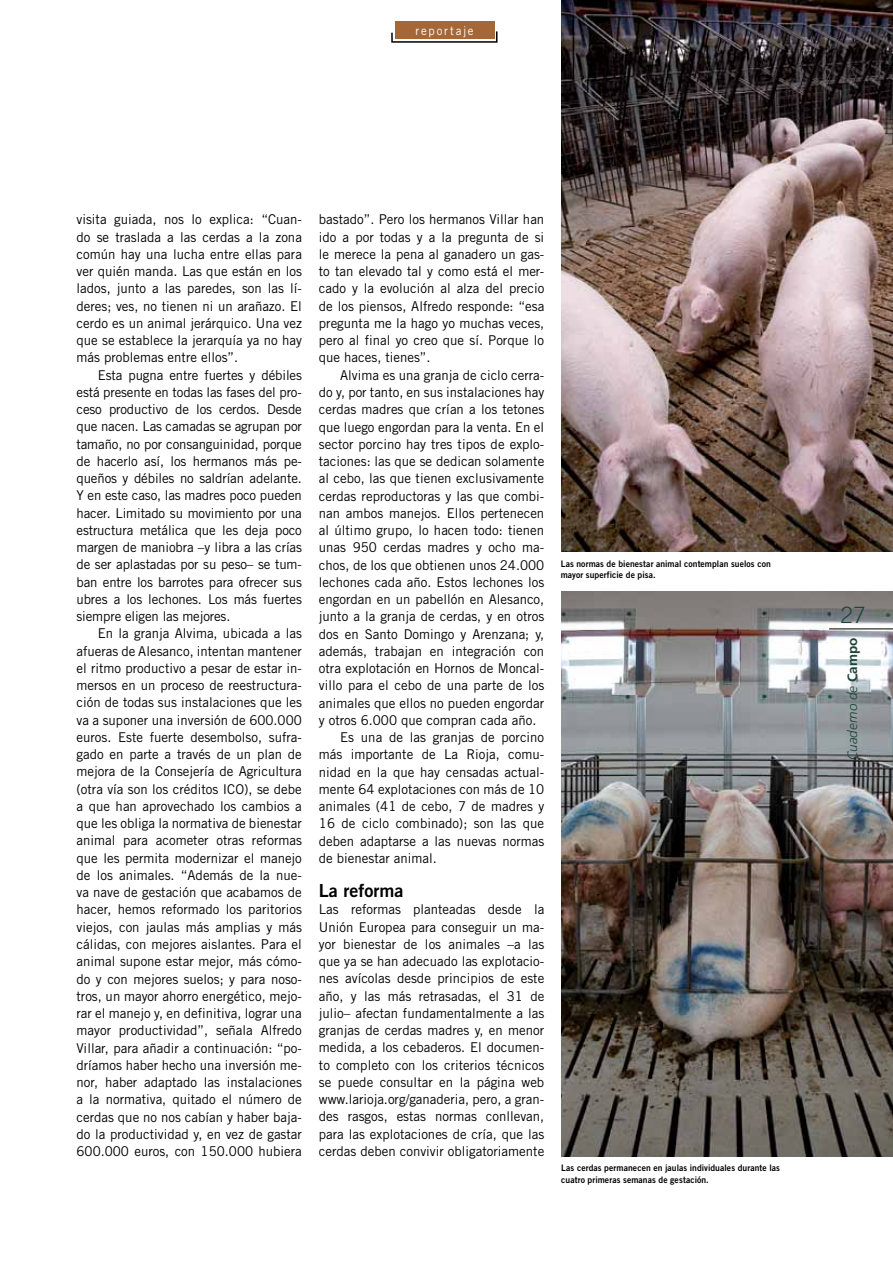
<style>
.page{position:relative;width:893px;height:1263px;background:#fff}
.page>*{position:absolute;margin:0;border:0;box-sizing:border-box;transform-origin:0 0}
.t1{font:300 22.5px "Trade Gothic";color:#1d4536}
.t2{font:18px "Trade Gothic Bold Two";color:#000}
.t3{font:13.5px/17.2px "Trade Gothic";color:#000;text-align:justify}
.t4{font:italic 300 13.5px "Frutiger";color:#1d4536}
.t5{font:12px "Trade Gothic";letter-spacing:.155em;color:#fff;scale:.95 1}
.t6{font:9px/11.2px "Trade Gothic Bold Two";letter-spacing:.01em;color:#000;scale:.95 1}
.s1{font-weight:700;font-style:normal}
</style>
<div class="page">
<img style="left:561px;top:0;width:332px;height:552px">
<img style="left:561px;top:591px;width:332px;height:566px">
<hr style="left:829px;top:628px;width:64px;height:1px;background:#000">
<svg style="left:391px;top:30px;width:107px;height:13px"></svg>
<div style="left:395px;top:21px;width:99px;height:18px;background:#a76635"></div>
<p class="t5" style="left:416px;top:23px;width:63px">reportaje</p>
<p class="t3" style="left:77px;top:211px;width:227px">visita guiada, nos lo explica: “Cuan&shy;do se traslada a las cerdas a la zona común hay una lucha entre ellas para ver quién manda. Las que están en los lados, junto a las paredes, son las lí&shy;deres; ves, no tienen ni un arañazo. El cerdo es un animal jerárquico. Una vez que se establece la jerarquía ya no hay más problemas entre ellos”.</p>
<p class="t3" style="left:77px;top:366px;width:227px;text-indent:21px">Esta pugna entre fuertes y débiles está presente en todas las fases del pro&shy;ceso productivo de los cerdos. Desde que nacen. Las camadas se agrupan por tamaño, no por consanguinidad, porque de hacerlo así, los hermanos más pe&shy;queños y débiles no saldrían adelante.<br>Y en este caso, las madres poco pueden hacer. Limitado su movimiento por una estructura metálica que les deja poco margen de maniobra –y libra a las crías de ser aplastadas por su peso– se tum&shy;ban entre los barrotes para ofrecer sus ubres a los lechones. Los más fuertes siempre eligen las mejores.</p>
<p class="t3" style="left:77px;top:625px;width:227px;text-indent:21px">En la granja Alvima, ubicada a las afueras de Alesanco, intentan mantener el ritmo productivo a pesar de estar in&shy;mersos en un proceso de reestructura&shy;ción de todas sus instalaciones que les va a suponer una inversión de 600.000 euros. Este fuerte desembolso, sufra&shy;gado en parte a través de un plan de mejora de la Consejería de Agricultura (otra vía son los créditos ICO), se debe a que han aprovechado los cambios a que les obliga la normativa de bienestar animal para acometer otras reformas que les permita modernizar el manejo de los animales. “Además de la nue&shy;va nave de gestación que acabamos de hacer, hemos reformado los paritorios viejos, con jaulas más amplias y más cálidas, con mejores aislantes. Para el animal supone estar mejor, más cómo&shy;do y con mejores suelos; y para noso&shy;tros, un mayor ahorro energético, mejo&shy;rar el manejo y, en definitiva, lograr una mayor productividad”, señala Alfredo Villar, para añadir a continuación: “po&shy;dríamos haber hecho una inversión me&shy;nor, haber adaptado las instalaciones a la normativa, quitado el número de cerdas que no nos cabían y haber baja&shy;do la productividad y, en vez de gastar 600.000 euros, con 150.000 hubiera</p>
<p class="t3" style="left:319px;top:211px;width:227px">bastado”. Pero los hermanos Villar han ido a por todas y a la pregunta de si le merece la pena al ganadero un gas&shy;to tan elevado tal y como está el mer&shy;cado y la evolución al alza del precio de los piensos, Alfredo responde: “esa pregunta me la hago yo muchas veces, pero al final yo creo que sí. Porque lo que haces, tienes”.</p>
<p class="t3" style="left:340px;top:366px;width:206px">Alvima es una granja de ciclo cerra-</p>
<p class="t3" style="left:319px;top:383px;width:227px">do y, por tanto, en sus instalaciones hay</p>
<p class="t3" style="left:319px;top:401px;width:227px">cerdas madres que crían a los tetones</p>
<p class="t3" style="left:319px;top:418px;width:227px">que luego engordan para la venta. En el</p>
<p class="t3" style="left:319px;top:435px;width:227px">sector porcino hay tres tipos de explo-</p>
<p class="t3" style="left:319px;top:452px;width:227px">taciones: las que se dedican solamente</p>
<p class="t3" style="left:319px;top:470px;width:227px">al cebo, las que tienen exclusivamente</p>
<p class="t3" style="left:319px;top:487px;width:227px">cerdas reproductoras y las que combi-</p>
<p class="t3" style="left:319px;top:504px;width:227px">nan ambos manejos. Ellos pertenecen</p>
<p class="t3" style="left:319px;top:521px;width:227px">al último grupo, lo hacen todo: tienen</p>
<p class="t3" style="left:319px;top:539px;width:227px">unas 950 cerdas madres y ocho ma-</p>
<p class="t3" style="left:319px;top:556px;width:227px">chos, de los que obtienen unos 24.000</p>
<p class="t3" style="left:319px;top:573px;width:227px">lechones cada año. Estos lechones los</p>
<p class="t3" style="left:319px;top:590px;width:227px">engordan en un pabellón en Alesanco,</p>
<p class="t3" style="left:319px;top:608px;width:227px">junto a la granja de cerdas, y en otros</p>
<p class="t3" style="left:319px;top:625px;width:227px">dos en Santo Domingo y Arenzana; y,</p>
<p class="t3" style="left:319px;top:642px;width:227px">además, trabajan en integración con</p>
<p class="t3" style="left:319px;top:659px;width:227px">otra explotación en Hornos de Moncal-</p>
<p class="t3" style="left:319px;top:677px;width:227px">villo para el cebo de una parte de los</p>
<p class="t3" style="left:319px;top:694px;width:227px">animales que ellos no pueden engordar</p>
<p class="t3" style="left:319px;top:711px;width:219px">y otros 6.000 que compran cada año.</p>
<p class="t3" style="left:340px;top:728px;width:206px">Es una de las granjas de porcino</p>
<p class="t3" style="left:319px;top:746px;width:227px">más importante de La Rioja, comu-</p>
<p class="t3" style="left:319px;top:763px;width:227px">nidad en la que hay censadas actual-</p>
<p class="t3" style="left:319px;top:780px;width:227px">mente 64 explotaciones con más de 10</p>
<p class="t3" style="left:319px;top:797px;width:227px">animales (41 de cebo, 7 de madres y</p>
<p class="t3" style="left:319px;top:815px;width:227px">16 de ciclo combinado); son las que</p>
<p class="t3" style="left:319px;top:832px;width:227px">deben adaptarse a las nuevas normas</p>
<p class="t3" style="left:319px;top:849px;width:119px">de bienestar animal.</p>
<h2 class="t2" style="left:319px;top:879px;width:86px">La reforma</h2>
<p class="t3" style="left:319px;top:901px;width:227px">Las reformas planteadas desde la Unión Europea para conseguir un ma&shy;yor bienestar de los animales –a las que ya se han adecuado las explotacio&shy;nes avícolas desde principios de este año, y las más retrasadas, el 31 de julio– afectan fundamentalmente a las granjas de cerdas madres y, en menor medida, a los cebaderos. El documen&shy;to completo con los criterios técnicos se puede consultar en la página web www.larioja.org/ganaderia, pero, a gran&shy;des rasgos, estas normas conllevan, para las explotaciones de cría, que las cerdas deben convivir obligatoriamente</p>
<p class="t6" style="left:561px;top:558px;width:223px">Las normas de bienestar animal contemplan suelos con mayor superficie de pisa.</p>
<p class="t6" style="left:561px;top:1162px;width:232px">Las cerdas permanecen en jaulas individuales durante las cuatro primeras semanas de gestación.</p>
<h1 class="t1" style="left:840px;top:601px;width:27px">27</h1>
<p class="t4" style="left:845px;top:760px;width:124px;rotate:-90deg">Cuaderno de <span class="s1">Campo</span></p>
</div>
